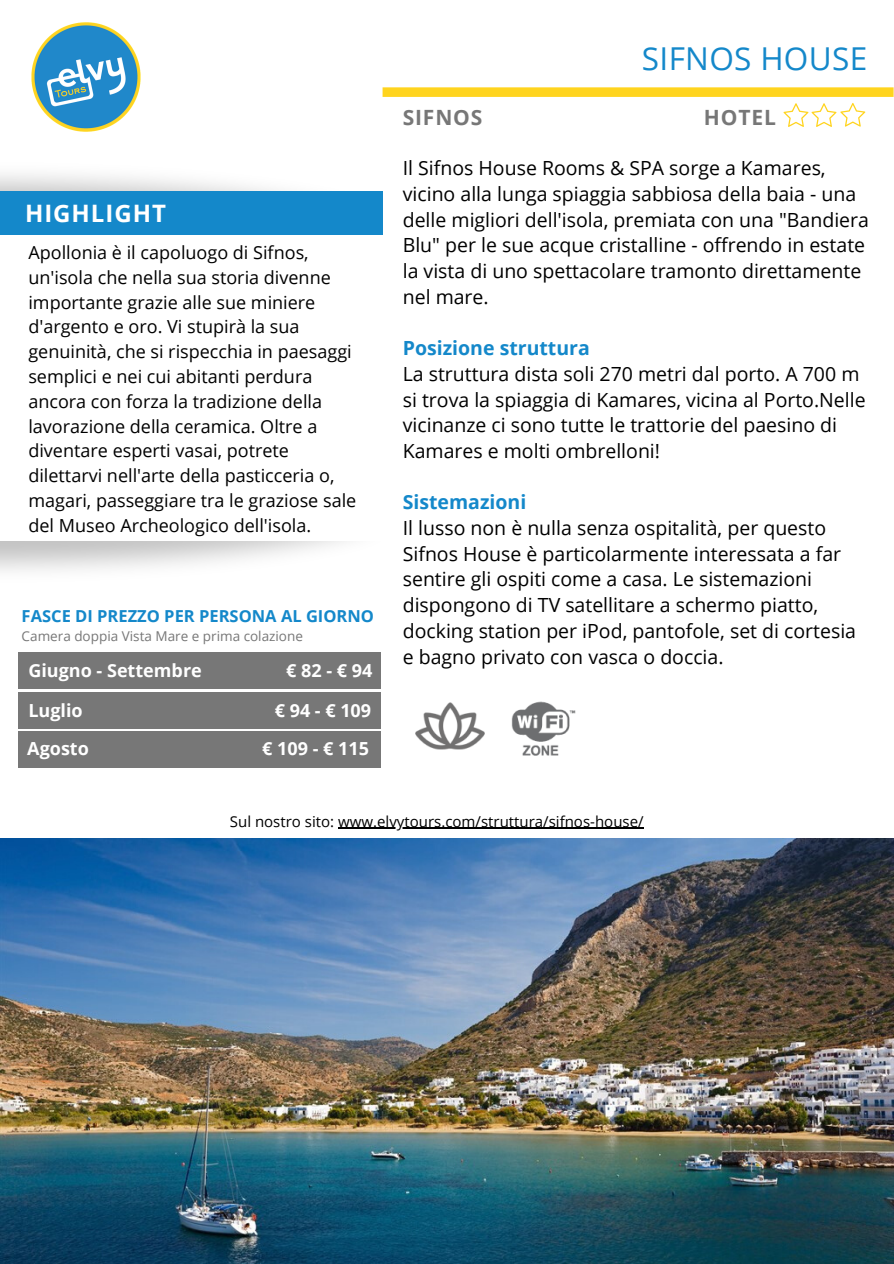
<style>
.page{position:relative;width:894px;height:1264px;background:#fff}
.page>*{position:absolute;margin:0;border:0;box-sizing:border-box;transform-origin:0 0}
.t1{font:31.5px "Open Sans";letter-spacing:.01em;color:#1488ca}
.t2{font:700 24px "Open Sans";letter-spacing:.04em;color:#fff}
.t3{font:700 21px "Open Sans";letter-spacing:.04em;color:#777}
.t4{font:19.5px/25.7px "Open Sans";color:#000}
.t5{font:700 19.5px "Open Sans";color:#1488ca}
.t6{font:18px/24.8px "Open Sans";color:#000}
.t7{font:700 18px "Open Sans";color:#fff}
.t8{font:700 16.5px "Open Sans";color:#1488ca}
.t9{font:15px "Open Sans";color:#000}
.t10{font:13.5px "Open Sans";color:#777}
</style>
<div class="page">
<img style="left:0;top:838px;width:893px;height:425px">
<img style="left:31px;top:22px;width:110px;height:95px">
<svg style="left:382px;top:87px;width:511px;height:10px"></svg>
<svg style="left:783px;top:103px;width:82px;height:24px"></svg>
<img style="left:0;top:117px;width:383px;height:88px">
<img style="left:415px;top:701px;width:161px;height:55px">
<div style="left:0;top:191px;width:382px;height:43px;background:#1488ca"></div>
<hr style="left:338px;top:828px;width:305px;height:1px;background:#000">
<div style="left:18px;top:652px;width:363px;height:36px;background:#777"></div>
<div style="left:18px;top:692px;width:363px;height:36px;background:#777"></div>
<div style="left:18px;top:731px;width:363px;height:36px;background:#777"></div>
<p class="t2" style="left:25px;top:196px;width:142px">HIGHLIGHT</p>
<p class="t6" style="left:28px;top:240px;width:329px">Apollonia è il capoluogo di Sifnos, un'isola che nella sua storia divenne importante grazie alle sue miniere d'argento e oro. Vi stupirà la sua genuinità, che si rispecchia in paesaggi semplici e nei cui abitanti perdura ancora con forza la tradizione della lavorazione della ceramica. Oltre a diventare esperti vasai, potrete dilettarvi nell'arte della pasticceria o, magari, passeggiare tra le graziose sale del Museo Archeologico dell'isola.</p>
<p class="t8" style="left:22px;top:604px;width:354px">FASCE DI PREZZO PER PERSONA AL GIORNO</p>
<p class="t10" style="left:22px;top:626px;width:283px">Camera doppia Vista Mare e prima colazione</p>
<p class="t7" style="left:28px;top:658px;width:175px">Giugno - Settembre</p>
<p class="t7" style="left:286px;top:658px;width:88px">€ 82 - € 94</p>
<p class="t7" style="left:28px;top:697px;width:56px">Luglio</p>
<p class="t7" style="left:275px;top:697px;width:98px">€ 94 - € 109</p>
<p class="t7" style="left:27px;top:736px;width:63px">Agosto</p>
<p class="t7" style="left:262px;top:736px;width:108px">€ 109 - € 115</p>
<h1 class="t1" style="left:641px;top:36px;width:227px">SIFNOS HOUSE</h1>
<p class="t3" style="left:402px;top:102px;width:81px">SIFNOS</p>
<p class="t3" style="left:703px;top:102px;width:73px">HOTEL</p>
<p class="t4" style="left:402px;top:155px;width:467px">Il Sifnos House Rooms &amp; SPA sorge a Kamares, vicino alla lunga spiaggia sabbiosa della baia - una delle migliori dell'isola, premiata con una "Bandiera Blu" per le sue acque cristalline - offrendo in estate la vista di uno spettacolare tramonto direttamente nel mare.</p>
<p class="t5" style="left:402px;top:334px;width:188px">Posizione struttura</p>
<p class="t4" style="left:402px;top:360px;width:464px">La struttura dista soli 270 metri dal porto. A 700 m si trova la spiaggia di Kamares, vicina al Porto.Nelle vicinanze ci sono tutte le trattorie del paesino di Kamares e molti ombrelloni!</p>
<p class="t5" style="left:402px;top:488px;width:125px">Sistemazioni</p>
<p class="t4" style="left:402px;top:514px;width:455px">Il lusso non è nulla senza ospitalità, per questo Sifnos House è particolarmente interessata a far sentire gli ospiti come a casa. Le sistemazioni dispongono di TV satellitare a schermo piatto, docking station per iPod, pantofole, set di cortesia e bagno privato con vasca o doccia.</p>
<p class="t9" style="left:230px;top:810px;width:415px">Sul nostro sito: www.elvytours.com/struttura/sifnos-house/</p>
</div>
